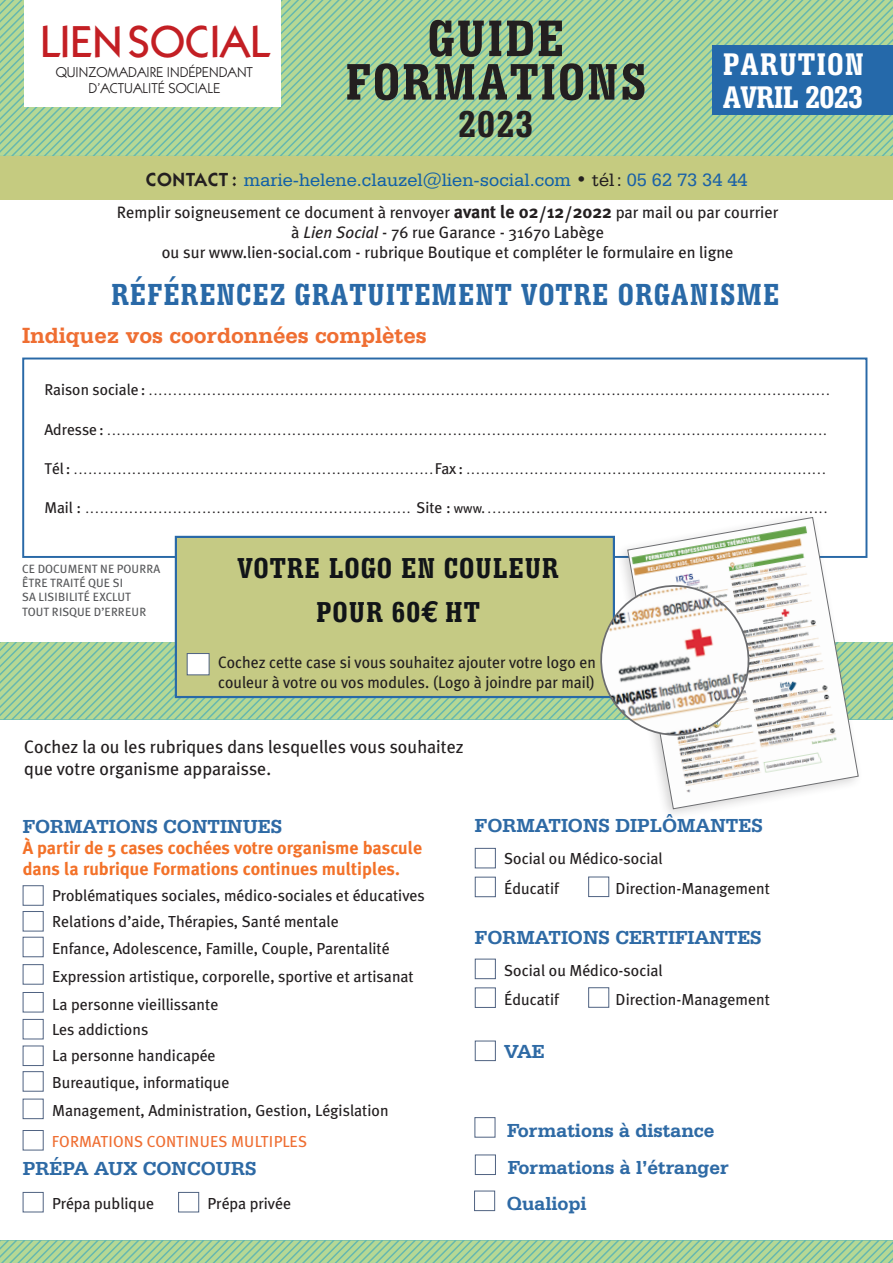
<style>
.page{position:relative;width:893px;height:1263px;background:#fff}
.page>*{position:absolute;margin:0;border:0;box-sizing:border-box;transform-origin:0 0}
.Normal_e{font:700 condensed 54.45px/43.5px "Serifa BT";letter-spacing:.03em;color:#231f20;text-align:center}
.t1{font:500 45px "Itc Kabel";color:#c31f24}
.Normal_e-2{font:700 condensed 39.45px "Serifa BT";color:#231f20}
.Normal_e-3{font:700 condensed 33.15px "Serifa BT";letter-spacing:-.02em;color:#fff}
.Normal_e-4{font:700 condensed 33.15px "Serifa BT";letter-spacing:.03em;color:#fff}
.Normal_e-5{font:700 condensed 32.25px "Serifa BT";letter-spacing:.03em;color:#2969a7}
.Normal_e-6{font:700 condensed 30.6px "Serifa BT";letter-spacing:.03em;color:#111418}
.t2{font:700 23.25px "Serifa BT";color:#ef6e32}
.t3{font:700 19.95px "Serifa BT";color:#2e6aa5}
.t4{font:19.05px "Serifa BT";color:#1160a7}
.t5{font:700 18px/21px "Meta Plus";color:#f37128}
.t6{font:18px/21.6px "Meta Plus";color:#231f20}
.t7{font:16.5px/19.8px "Meta Plus";color:#231f20;text-align:center}
.t8{font:16.5px/19.8px "Meta Plus";color:#231f20;scale:.96 1}
.t9{font:15.9px "Meta Plus";color:#231f20}
.t10{font:15.9px "Meta Plus";letter-spacing:.005em;color:#ef6e32}
.t11{font:14.4px "Itc Kabel";color:#231f20}
.t12{font:12px/14.2px "Meta Plus";color:#57585a}
.t13{font:11.7px "Meta Plus";color:#231f20}
.s1{font-family:"Itc Kabel";font-weight:600;color:#231f20}
.s2{color:#231f20}
.s3{color:#1a61a6}
.s4{font-weight:700;font-size:18px}
.s5{font-style:italic}
.s6{font-size:15.6px}
.s7{font-size:13.5px}
.s8{font-family:"Euro Mono";font-stretch:normal}
</style>
<div class="page">
<svg style="left:0;top:1240px;width:893px;height:23px;background:#9ece9c"></svg>
<div style="left:475px;top:848px;width:21px;height:20px;border:1px solid #506382"></div>
<div style="left:475px;top:877px;width:21px;height:20px;border:1px solid #506382"></div>
<div style="left:588px;top:876px;width:21px;height:21px;border:1px solid #506382"></div>
<div style="left:475px;top:959px;width:21px;height:20px;border:1px solid #506382"></div>
<div style="left:475px;top:987px;width:21px;height:21px;border:1px solid #506382"></div>
<div style="left:588px;top:987px;width:21px;height:21px;border:1px solid #506382"></div>
<div style="left:23px;top:1192px;width:21px;height:20px;border:1px solid #506382"></div>
<div style="left:178px;top:1192px;width:21px;height:20px;border:1px solid #506382"></div>
<div style="left:23px;top:885px;width:21px;height:21px;border:1px solid #506382"></div>
<div style="left:23px;top:911px;width:21px;height:20px;border:1px solid #506382"></div>
<div style="left:23px;top:937px;width:21px;height:20px;border:1px solid #506382"></div>
<div style="left:23px;top:964px;width:21px;height:20px;border:1px solid #506382"></div>
<div style="left:23px;top:992px;width:21px;height:20px;border:1px solid #506382"></div>
<div style="left:23px;top:1019px;width:21px;height:20px;border:1px solid #506382"></div>
<div style="left:23px;top:1045px;width:21px;height:21px;border:1px solid #506382"></div>
<div style="left:23px;top:1071px;width:21px;height:20px;border:1px solid #506382"></div>
<div style="left:23px;top:1099px;width:21px;height:20px;border:1px solid #506382"></div>
<svg style="left:0;top:0;width:893px;height:156px;background:#a0cf9b"></svg>
<div style="left:713px;top:45px;width:180px;height:70px;background:#2569aa"></div>
<div style="left:25px;top:0;width:256px;height:106px;background:#fff"></div>
<div style="left:0;top:156px;width:893px;height:43px;background:#c5cb80"></div>
<div style="left:22px;top:357px;width:845px;height:201px;border:2px solid #2969a7"></div>
<div style="left:175px;top:536px;width:440px;height:162px;background:#c5ca84;border:2px solid #2969a7"></div>
<div style="left:615px;top:512px;width:248px;height:309px;background:#fff"></div>
<svg style="left:627px;top:517px;width:232px;height:292px"></svg>
<svg style="left:0;top:580px;width:893px;height:161px"></svg>
<div style="left:475px;top:1154px;width:21px;height:21px;border:1px solid #506382"></div>
<div style="left:474px;top:1190px;width:21px;height:21px;border:1px solid #506382"></div>
<div style="left:475px;top:1041px;width:21px;height:20px;border:1px solid #506382"></div>
<div style="left:23px;top:1130px;width:21px;height:20px;border:1px solid #506382"></div>
<p class="t1" style="left:40px;top:15px;width:231px">LIENSOCIAL</p>
<p class="t11" style="left:56px;top:64px;width:199px">QUINZOMADAIRE INDÉPENDANT</p>
<p class="t11" style="left:88px;top:80px;width:133px">D’ACTUALITÉ SOCIALE</p>
<p class="Normal_e" style="left:345px;top:15px;width:303px">GUIDE<br>FORMATIONS</p>
<p class="Normal_e-2" style="left:458px;top:100px;width:77px">2023</p>
<p class="Normal_e-4" style="left:723px;top:44px;width:143px">PARUTION</p>
<p class="Normal_e-3" style="left:723px;top:77px;width:142px">AVRIL 2023</p>
<p class="t4" style="left:146px;top:169px;width:603px"><span class="s1">CONTACT :</span> marie-helene.clauzel@lien-social.com <span class="s2">• tél:</span> <span class="s3">05 62 73 34 44</span></p>
<p class="t7" style="left:117px;top:203px;width:663px">Remplir soigneusement ce document à renvoyer <span class="s4">avant le 02/12/2022</span> par mail ou par courrier à <span class="s5">Lien Social</span> - 76 rue Garance - 31670 Labège</p>
<p class="t7" style="left:162px;top:242px;width:573px">ou sur www.lien-social.com - rubrique Boutique et compléter le formulaire en ligne</p>
<p class="Normal_e-5" style="left:111px;top:274px;width:670px">RÉFÉRENCEZ GRATUITEMENT VOTRE ORGANISME</p>
<p class="t2" style="left:22px;top:321px;width:406px">Indiquez vos coordonnées complètes</p>
<p class="t13" style="left:44px;top:385px;width:787px"><span class="s6">Raison sociale:</span> ............................................................................................................................................</p>
<p class="t13" style="left:44px;top:424px;width:784px"><span class="s6">Adresse:</span> ....................................................................................................................................................</p>
<p class="t13" style="left:44px;top:463px;width:783px"><span class="s6">Tél:</span> ..........................................................................<span class="s6">Fax:</span> ..........................................................................</p>
<p class="t13" style="left:44px;top:502px;width:784px"><span class="s6">Mail :</span> ................................................................... <span class="s6">Site :</span> <span class="s7">www.</span> ......................................................................</p>
<p class="t12" style="left:22px;top:562px;width:139px">CE DOCUMENT NE POURRA<br>ÊTRE TRAITÉ QUE SI<br>SA LISIBILITÉ EXCLUT<br>TOUT RISQUE D’ERREUR</p>
<p class="Normal_e-6" style="left:237px;top:550px;width:323px">VOTRE LOGO EN COULEUR</p>
<p class="Normal_e-6" style="left:316px;top:593px;width:165px">POUR 60<span class="s8">€</span> HT</p>
<p class="t8" style="left:218px;top:652px;width:395px">Cochez cette case si vous souhaitez ajouter votre logo en couleur à votre ou vos modules. (Logo à joindre par mail)</p>
<p class="t6" style="left:24px;top:736px;width:441px">Cochez la ou les rubriques dans lesquelles vous souhaitez que votre organisme apparaisse.</p>
<p class="t3" style="left:23px;top:814px;width:261px">FORMATIONS CONTINUES</p>
<p class="t5" style="left:23px;top:837px;width:401px">À partir de 5 cases cochées votre organisme bascule dans la rubrique Formations continues multiples.</p>
<p class="t9" style="left:52px;top:886px;width:374px">Problématiques sociales, médico-sociales et éducatives</p>
<p class="t9" style="left:52px;top:912px;width:288px">Relations d’aide, Thérapies, Santé mentale</p>
<p class="t9" style="left:52px;top:939px;width:339px">Enfance, Adolescence, Famille, Couple, Parentalité</p>
<p class="t9" style="left:52px;top:967px;width:363px">Expression artistique, corporelle, sportive et artisanat</p>
<p class="t9" style="left:52px;top:995px;width:168px">La personne vieillissante</p>
<p class="t9" style="left:52px;top:1020px;width:98px">Les addictions</p>
<p class="t9" style="left:52px;top:1046px;width:165px">La personne handicapée</p>
<p class="t9" style="left:52px;top:1073px;width:179px">Bureautique, informatique</p>
<p class="t9" style="left:52px;top:1101px;width:338px">Management, Administration, Gestion, Législation</p>
<p class="t10" style="left:52px;top:1132px;width:257px">FORMATIONS CONTINUES MULTIPLES</p>
<p class="t3" style="left:23px;top:1156px;width:235px">PRÉPA AUX CONCOURS</p>
<p class="t9" style="left:52px;top:1194px;width:104px">Prépa publique</p>
<p class="t9" style="left:208px;top:1194px;width:85px">Prépa privée</p>
<p class="t3" style="left:475px;top:813px;width:289px">FORMATIONS DIPLÔMANTES</p>
<p class="t9" style="left:504px;top:849px;width:160px">Social ou Médico-social</p>
<p class="t9" style="left:616px;top:879px;width:156px">Direction-Management</p>
<p class="t9" style="left:504px;top:879px;width:56px">Éducatif</p>
<p class="t3" style="left:475px;top:925px;width:288px">FORMATIONS CERTIFIANTES</p>
<p class="t9" style="left:504px;top:961px;width:160px">Social ou Médico-social</p>
<p class="t9" style="left:616px;top:990px;width:156px">Direction-Management</p>
<p class="t9" style="left:504px;top:990px;width:56px">Éducatif</p>
<p class="t3" style="left:504px;top:1039px;width:42px">VAE</p>
<p class="t3" style="left:507px;top:1118px;width:209px">Formations à distance</p>
<p class="t3" style="left:508px;top:1155px;width:222px">Formations à l’étranger</p>
<p class="t3" style="left:507px;top:1191px;width:81px">Qualiopi</p>
</div>
